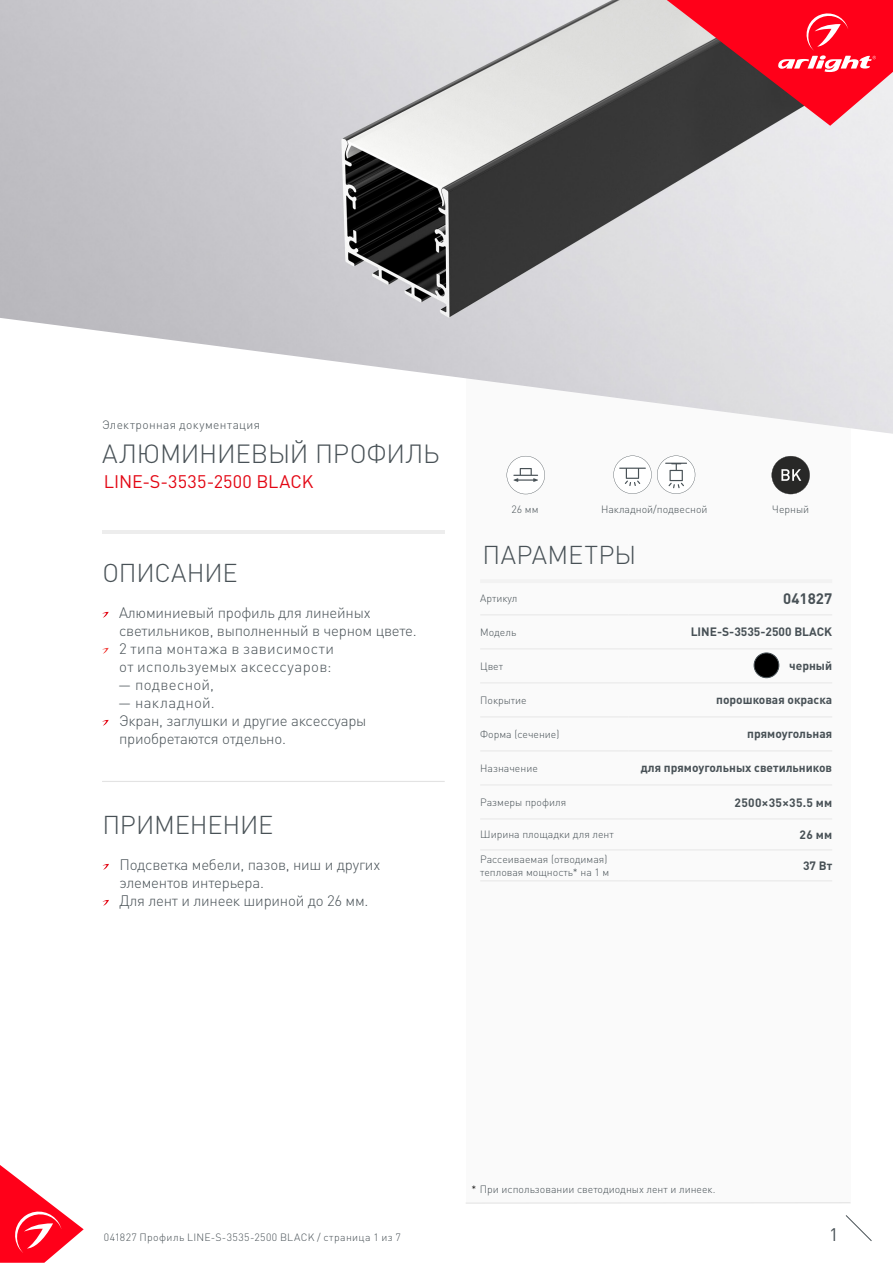
<style>
.page{position:relative;width:893px;height:1263px;background:#fff}
.page>*{position:absolute;margin:0;border:0;box-sizing:border-box;transform-origin:0 0}
.t1{font:300 25.95px "DIN Pro";letter-spacing:-.01em;color:#485156}
.t2{font:300 25.5px "DIN Pro";letter-spacing:-.005em;color:#485156}
.t3{font:300 25.5px "DIN Pro";letter-spacing:.015em;color:#485156}
.t4{font:18px "DIN Pro";letter-spacing:.01em;color:#e30613}
.t5{font:18px "DIN Pro";color:#485156}
.t6{font:300 15px/18px "DIN Pro";letter-spacing:-.015em;color:#485156}
.t7{font:300 15px "DIN Pro";letter-spacing:.02em;color:#485156}
.t8{font:700 15px "DIN Pro";color:#485156}
.t9{font:700 12px "DIN Pro";color:#485156}
.t10{font:300 12px "DIN Pro";letter-spacing:.03em;color:#485156}
.t11{font:700 12px "DIN Pro";letter-spacing:.025em;color:#485156}
.t12{font:300 10.5px/12.6px "DIN Pro";color:#485156}
.t13{font:300 10.5px "DIN Pro";letter-spacing:.04em;color:#485156}
.s1{color:#000}
</style>
<div class="page">
<svg style="left:0;top:1165px;width:84px;height:98px"></svg>
<svg style="left:845px;top:1215px;width:27px;height:26px"></svg>
<div style="left:466px;top:250px;width:384px;height:953px;background:#fafafa"></div>
<img style="left:0;top:0;width:893px;height:434px">
<svg style="left:772px;top:456px;width:38px;height:38px"></svg>
<hr style="left:480px;top:579px;width:148px;height:4px;background:#f2f2f2">
<hr style="left:628px;top:579px;width:204px;height:4px;background:#f2f2f2">
<hr style="left:480px;top:614px;width:148px;height:1px;background:#ededed">
<hr style="left:628px;top:614px;width:204px;height:1px;background:#ededed">
<hr style="left:480px;top:648px;width:148px;height:2px;background:#ededed">
<hr style="left:628px;top:648px;width:204px;height:2px;background:#ededed">
<hr style="left:480px;top:682px;width:148px;height:2px;background:#ededed">
<hr style="left:628px;top:682px;width:204px;height:2px;background:#ededed">
<hr style="left:480px;top:716px;width:148px;height:2px;background:#ededed">
<hr style="left:628px;top:716px;width:204px;height:2px;background:#ededed">
<hr style="left:480px;top:750px;width:148px;height:2px;background:#ededed">
<hr style="left:628px;top:750px;width:204px;height:2px;background:#ededed">
<hr style="left:480px;top:784px;width:148px;height:2px;background:#ededed">
<hr style="left:628px;top:784px;width:204px;height:2px;background:#ededed">
<hr style="left:480px;top:818px;width:148px;height:2px;background:#ededed">
<hr style="left:628px;top:818px;width:204px;height:2px;background:#ededed">
<hr style="left:480px;top:849px;width:148px;height:2px;background:#ededed">
<hr style="left:628px;top:849px;width:204px;height:2px;background:#ededed">
<hr style="left:480px;top:880px;width:148px;height:1px;background:#ededed">
<hr style="left:628px;top:880px;width:204px;height:1px;background:#ededed">
<hr style="left:466px;top:1202px;width:384px;height:1px;background:#e3e3e3">
<svg style="left:667px;top:0;width:226px;height:126px;background:#c33745"></svg>
<svg style="left:102px;top:864px;width:7px;height:6px"></svg>
<svg style="left:102px;top:900px;width:7px;height:6px"></svg>
<hr style="left:102px;top:781px;width:343px;height:1px;background:#e3e3e3">
<div style="left:754px;top:653px;width:25px;height:25px;background:#000;border-radius:50%"></div>
<div style="left:754px;top:652px;width:25px;height:26px;border:1px solid #485156;border-radius:50%"></div>
<svg style="left:507px;top:456px;width:38px;height:38px"></svg>
<svg style="left:613px;top:456px;width:82px;height:38px"></svg>
<svg style="left:102px;top:612px;width:7px;height:6px"></svg>
<svg style="left:102px;top:648px;width:7px;height:6px"></svg>
<svg style="left:102px;top:720px;width:7px;height:6px"></svg>
<hr style="left:102px;top:530px;width:342px;height:3px;background:#ededed">
<p class="t10" style="left:102px;top:417px;width:160px">Электронная документация</p>
<h1 class="t1" style="left:102px;top:436px;width:339px">АЛЮМИНИЕВЫЙ ПРОФИЛЬ</h1>
<p class="t4" style="left:104px;top:470px;width:211px">LINE-S-3535-2500 BLACK</p>
<h2 class="t2" style="left:102px;top:555px;width:137px">ОПИСАНИЕ</h2>
<p class="t6" style="left:119px;top:602px;width:299px">Алюминиевый профиль для линейных светильников, выполненный в черном цвете.<br>2 типа монтажа в зависимости<br>от используемых аксессуаров:</p>
<p class="t7" style="left:118px;top:674px;width:97px">— подвесной,</p>
<p class="t6" style="left:118px;top:692px;width:250px">— накладной.<br>Экран, заглушки и другие аксессуары приобретаются отдельно.</p>
<h2 class="t2" style="left:102px;top:807px;width:172px">ПРИМЕНЕНИЕ</h2>
<p class="t6" style="left:119px;top:854px;width:262px">Подсветка мебели, пазов, ниш и других элементов интерьера.<br>Для лент и линеек шириной до 26 мм.</p>
<p class="t12" style="left:511px;top:502px;width:29px">26 мм</p>
<p class="t12" style="left:601px;top:502px;width:108px">Накладной/подвесной</p>
<p class="t12" style="left:772px;top:502px;width:38px">Черный</p>
<h2 class="t3" style="left:483px;top:537px;width:155px">ПАРАМЕТРЫ</h2>
<p class="t12" style="left:480px;top:591px;width:39px">Артикул</p>
<p class="t8" style="left:783px;top:588px;width:50px">041827</p>
<p class="t12" style="left:480px;top:625px;width:38px">Модель</p>
<p class="t9" style="left:691px;top:624px;width:143px">LINE-S-3535-2500 BLACK</p>
<p class="t12" style="left:480px;top:659px;width:24px">Цвет</p>
<p class="t9" style="left:789px;top:658px;width:44px">черный</p>
<p class="t12" style="left:480px;top:693px;width:48px">Покрытие</p>
<p class="t9" style="left:716px;top:692px;width:117px">порошковая окраска</p>
<p class="t12" style="left:480px;top:727px;width:81px">Форма (сечение)</p>
<p class="t9" style="left:747px;top:726px;width:86px">прямоугольная</p>
<p class="t12" style="left:480px;top:761px;width:59px">Назначение</p>
<p class="t9" style="left:641px;top:760px;width:193px">для прямоугольных светильников</p>
<p class="t12" style="left:480px;top:795px;width:87px">Размеры профиля</p>
<p class="t11" style="left:735px;top:794px;width:99px">2500×35×35.5 мм</p>
<p class="t12" style="left:480px;top:828px;width:135px">Ширина площадки для лент</p>
<p class="t9" style="left:800px;top:826px;width:34px">26 мм</p>
<p class="t12" style="left:480px;top:852px;width:131px">Рассеиваемая (отводимая) тепловая мощность* на 1 м</p>
<p class="t9" style="left:803px;top:857px;width:31px">37 Вт</p>
<p class="t12" style="left:471px;top:1183px;width:246px"><span class="s1">*</span> При использовании светодиодных лент и линеек.</p>
<p class="t13" style="left:104px;top:1230px;width:299px">041827 Профиль LINE-S-3535-2500 BLACK / страница 1 из 7</p>
<p class="t5" style="left:829px;top:1222px;width:11px">1</p>
</div>
